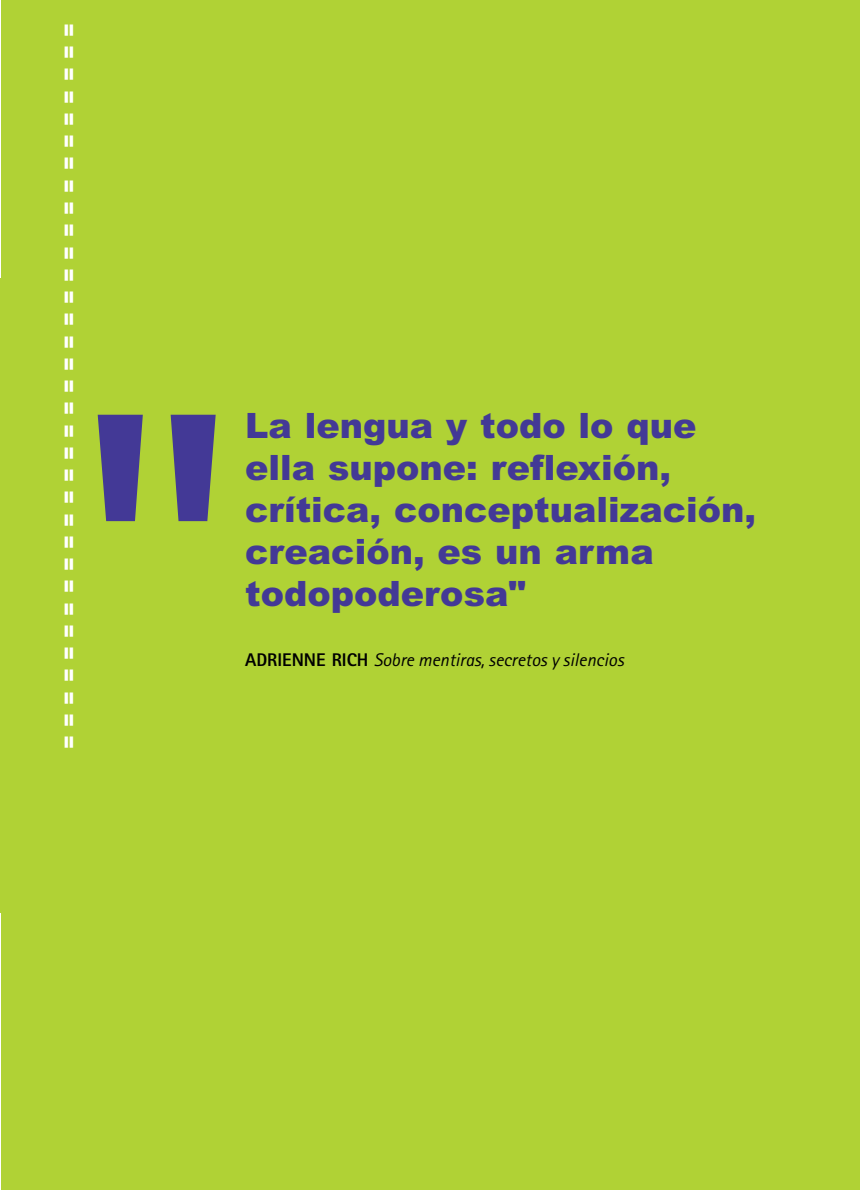
<style>
.page{position:relative;width:861px;height:1190px;background:#fff}
.page>*{position:absolute;margin:0;border:0;box-sizing:border-box;transform-origin:0 0}
.t1{font:495.43px "Rotis Sans Serif";color:#433996}
.t2{font:900 35px/42px "Arial";color:#433996}
.t3{font:900 21px "Arial";color:#fff}
.t4{font:italic 18.38px "Rotis Sans Serif";color:#000}
.s1{font-weight:800;font-style:normal}
</style>
<div class="page">
<hr style="left:0;top:278px;width:2px;height:635px;background:#b0d235">
<div style="left:1px;top:0;width:858px;height:1190px;background:#b0d235"></div>
<p class="t3" style="left:61px;top:749px;width:728px;rotate:-90deg">=================================</p>
<h1 class="t1" style="left:69px;top:415px;width:176px">"</h1>
<p class="t2" style="left:245px;top:408px;width:512px">La lengua y todo lo que ella supone: reflexión, crítica, conceptualización, creación, es un arma todopoderosa"</p>
<p class="t4" style="left:245px;top:653px;width:380px"><span class="s1">ADRIENNE RICH</span> Sobre mentiras, secretos y silencios</p>
</div>
